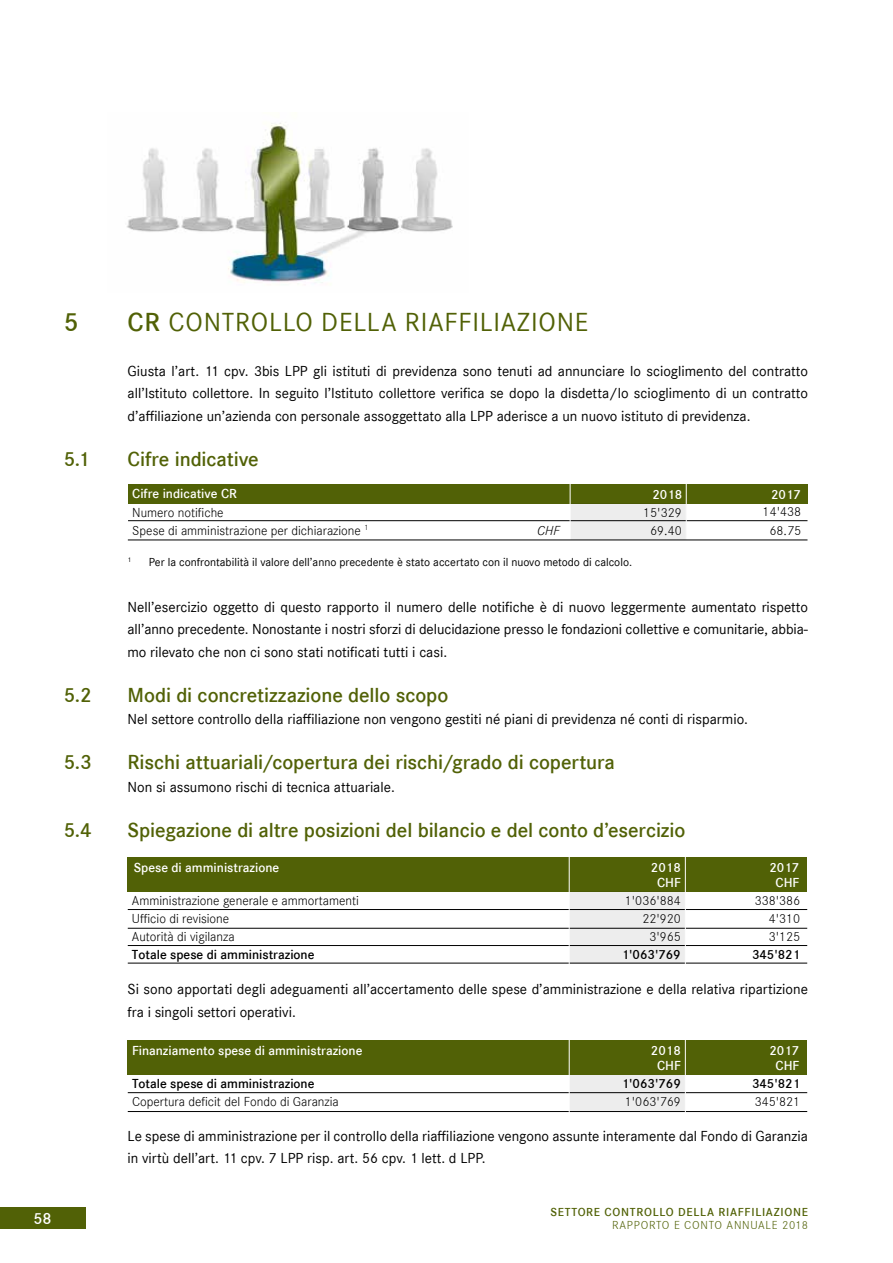
<style>
.page{position:relative;width:893px;height:1263px;background:#fff}
.page>*{position:absolute;margin:0;border:0;box-sizing:border-box;transform-origin:0 0}
.t1{font:27px "Corporate S Regular 2";letter-spacing:.03em;color:#516106}
.t2{font:600 27px "Corporate S";color:#516106}
.t3{font:600 21px "Corporate S";letter-spacing:-.005em;color:#516106}
.t4{font:600 16.5px "Corporate S";color:#fff}
.t5{font:15px/22.5px "Corporate S Regular 3";color:#000}
.t6{font:15px/22.5px "Corporate S Regular 2";color:#000}
.t7{font:13.5px/18px "Corporate S Ligh";color:#000;text-align:center}
.t8{font:600 13.5px "Corporate S";color:#fff}
.t9{font:600 13.5px "Corporate S";color:#000}
.t10{font:italic 13.5px "Corpo S Lig";color:#000}
.t11{font:12px "Corporate S Regular 2";color:#000}
.t12{font:600 12px "Corporate S";letter-spacing:.06em;color:#516106}
.t13{font:12px "Corporate S Ligh";letter-spacing:.06em;color:#516106}
.t14{font:7.05px "Corporate S Regular 2";color:#000}
.s1{font-family:"Corporate S";font-weight:600}
</style>
<div class="page">
<div style="left:0;top:1208px;width:85px;height:21px;background:#516106"></div>
<img style="left:127px;top:123px;width:326px;height:160px">
<div style="left:128px;top:484px;width:679px;height:19px;background:#516106"></div>
<div style="left:570px;top:503px;width:116px;height:37px;background:#ededed"></div>
<hr style="left:128px;top:520px;width:679px;height:1px;background:#000">
<hr style="left:570px;top:484px;width:1px;height:67px;background:#fff">
<hr style="left:686px;top:484px;width:1px;height:67px;background:#fff">
<hr style="left:128px;top:540px;width:679px;height:1px;background:#000">
<div style="left:128px;top:1040px;width:679px;height:35px;background:#516106"></div>
<div style="left:569px;top:1075px;width:116px;height:36px;background:#ededed"></div>
<hr style="left:128px;top:1111px;width:679px;height:1px;background:#000">
<hr style="left:128px;top:1092px;width:679px;height:1px;background:#000">
<hr style="left:569px;top:1038px;width:1px;height:76px;background:#fff">
<hr style="left:685px;top:1038px;width:1px;height:76px;background:#fff">
<div style="left:128px;top:857px;width:679px;height:35px;background:#516106"></div>
<div style="left:569px;top:892px;width:116px;height:72px;background:#ededed"></div>
<hr style="left:128px;top:928px;width:679px;height:1px;background:#000">
<hr style="left:128px;top:909px;width:679px;height:1px;background:#000">
<hr style="left:128px;top:945px;width:679px;height:1px;background:#000">
<hr style="left:128px;top:963px;width:679px;height:1px;background:#000">
<hr style="left:569px;top:855px;width:1px;height:111px;background:#fff">
<hr style="left:685px;top:855px;width:1px;height:110px;background:#fff">
<h1 class="t2" style="left:64px;top:306px;width:16px">5</h1>
<h1 class="t1" style="left:128px;top:306px;width:462px"><span class="s1">CR</span> CONTROLLO DELLA RIAFFILIAZIONE</h1>
<p class="t6" style="left:128px;top:359px;width:682px">Giusta l’art. 11 cpv. 3bis LPP gli istituti di previdenza sono tenuti ad annunciare lo scioglimento del contratto</p>
<p class="t5" style="left:128px;top:382px;width:682px">all’Istituto collettore. In seguito l’Istituto collettore verifica se dopo la disdetta/lo scioglimento di un contratto d’affiliazione un’azienda con personale assoggettato alla LPP aderisce a un nuovo istituto di previdenza.</p>
<h2 class="t3" style="left:64px;top:446px;width:27px">5.1</h2>
<h2 class="t3" style="left:128px;top:446px;width:133px">Cifre indicative</h2>
<p class="t8" style="left:132px;top:486px;width:106px">Cifre indicative CR</p>
<p class="t8" style="left:652px;top:486px;width:31px">2018</p>
<p class="t8" style="left:771px;top:486px;width:31px">2017</p>
<p class="t7" style="left:643px;top:503px;width:40px">15'329<br>69.40</p>
<p class="t7" style="left:763px;top:503px;width:40px">14'438<br>68.75</p>
<p class="t7" style="left:132px;top:503px;width:238px;text-align:left">Numero notifiche<br>Spese di amministrazione per dichiarazione <sup>1</sup></p>
<p class="t10" style="left:537px;top:523px;width:24px">CHF</p>
<p class="t14" style="left:128px;top:556px;width:5px">1</p>
<p class="t11" style="left:149px;top:555px;width:485px">Per la confrontabilità il valore dell’anno precedente è stato accertato con il nuovo metodo di calcolo.</p>
<p class="t5" style="left:128px;top:596px;width:682px">Nell’esercizio oggetto di questo rapporto il numero delle notifiche è di nuovo leggermente aumentato rispetto</p>
<p class="t6" style="left:128px;top:618px;width:682px">all’anno precedente. Nonostante i nostri sforzi di delucidazione presso le fondazioni collettive e comunitarie, abbia-</p>
<p class="t5" style="left:128px;top:641px;width:321px">mo rilevato che non ci sono stati notificati tutti i casi.</p>
<h2 class="t3" style="left:64px;top:683px;width:30px">5.2</h2>
<h2 class="t3" style="left:128px;top:683px;width:322px">Modi di concretizzazione dello scopo</h2>
<p class="t5" style="left:128px;top:708px;width:622px">Nel settore controllo della riaffiliazione non vengono gestiti né piani di previdenza né conti di risparmio.</p>
<h2 class="t3" style="left:64px;top:750px;width:29px">5.3</h2>
<h2 class="t3" style="left:128px;top:750px;width:489px">Rischi attuariali/copertura dei rischi/grado di copertura</h2>
<p class="t6" style="left:128px;top:776px;width:269px">Non si assumono rischi di tecnica attuariale.</p>
<h2 class="t3" style="left:64px;top:818px;width:29px">5.4</h2>
<h2 class="t3" style="left:128px;top:818px;width:559px">Spiegazione di altre posizioni del bilancio e del conto d’esercizio</h2>
<p class="t8" style="left:134px;top:859px;width:147px">Spese di amministrazione</p>
<p class="t8" style="left:651px;top:860px;width:31px">2018</p>
<p class="t8" style="left:769px;top:860px;width:31px">2017</p>
<p class="t8" style="left:657px;top:875px;width:25px">CHF</p>
<p class="t8" style="left:776px;top:875px;width:25px">CHF</p>
<p class="t7" style="left:625px;top:892px;width:57px;text-align:right">1'036'884<br>22'920<br>3'965</p>
<p class="t9" style="left:622px;top:947px;width:61px">1'063'769</p>
<p class="t7" style="left:769px;top:891px;width:33px;text-align:justify;text-indent:-14px">338'386<br>4'310<br>3'125</p>
<p class="t9" style="left:752px;top:946px;width:50px">345'821</p>
<p class="t7" style="left:132px;top:892px;width:228px;text-align:left">Amministrazione generale e ammortamenti<br>Ufficio di revisione<br>Autorità di vigilanza</p>
<p class="t9" style="left:132px;top:947px;width:184px">Totale spese di amministrazione</p>
<p class="t6" style="left:128px;top:978px;width:682px">Si sono apportati degli adeguamenti all’accertamento delle spese d’amministrazione e della relativa ripartizione fra i singoli settori operativi.</p>
<p class="t8" style="left:132px;top:1042px;width:232px">Finanziamento spese di amministrazione</p>
<p class="t8" style="left:651px;top:1043px;width:31px">2018</p>
<p class="t8" style="left:769px;top:1043px;width:31px">2017</p>
<p class="t8" style="left:657px;top:1058px;width:25px">CHF</p>
<p class="t8" style="left:776px;top:1058px;width:25px">CHF</p>
<p class="t9" style="left:622px;top:1076px;width:61px">1'063'769</p>
<p class="t7" style="left:625px;top:1093px;width:57px">1'063'769</p>
<p class="t9" style="left:752px;top:1076px;width:50px">345'821</p>
<p class="t7" style="left:755px;top:1092px;width:47px">345'821</p>
<p class="t9" style="left:132px;top:1076px;width:184px">Totale spese di amministrazione</p>
<p class="t7" style="left:132px;top:1093px;width:208px">Copertura deficit del Fondo di Garanzia</p>
<p class="t5" style="left:128px;top:1124px;width:682px">Le spese di amministrazione per il controllo della riaffiliazione vengono assunte interamente dal Fondo di Garanzia</p>
<p class="t6" style="left:128px;top:1147px;width:360px">in virtù dell’art. 11 cpv. 7 LPP risp. art. 56 cpv. 1 lett. d LPP.</p>
<p class="t4" style="left:33px;top:1209px;width:20px">58</p>
<p class="t12" style="left:550px;top:1205px;width:259px">SETTORE CONTROLLO DELLA RIAFFILIAZIONE</p>
<p class="t13" style="left:612px;top:1218px;width:197px">RAPPORTO E CONTO ANNUALE 2018</p>
</div>
